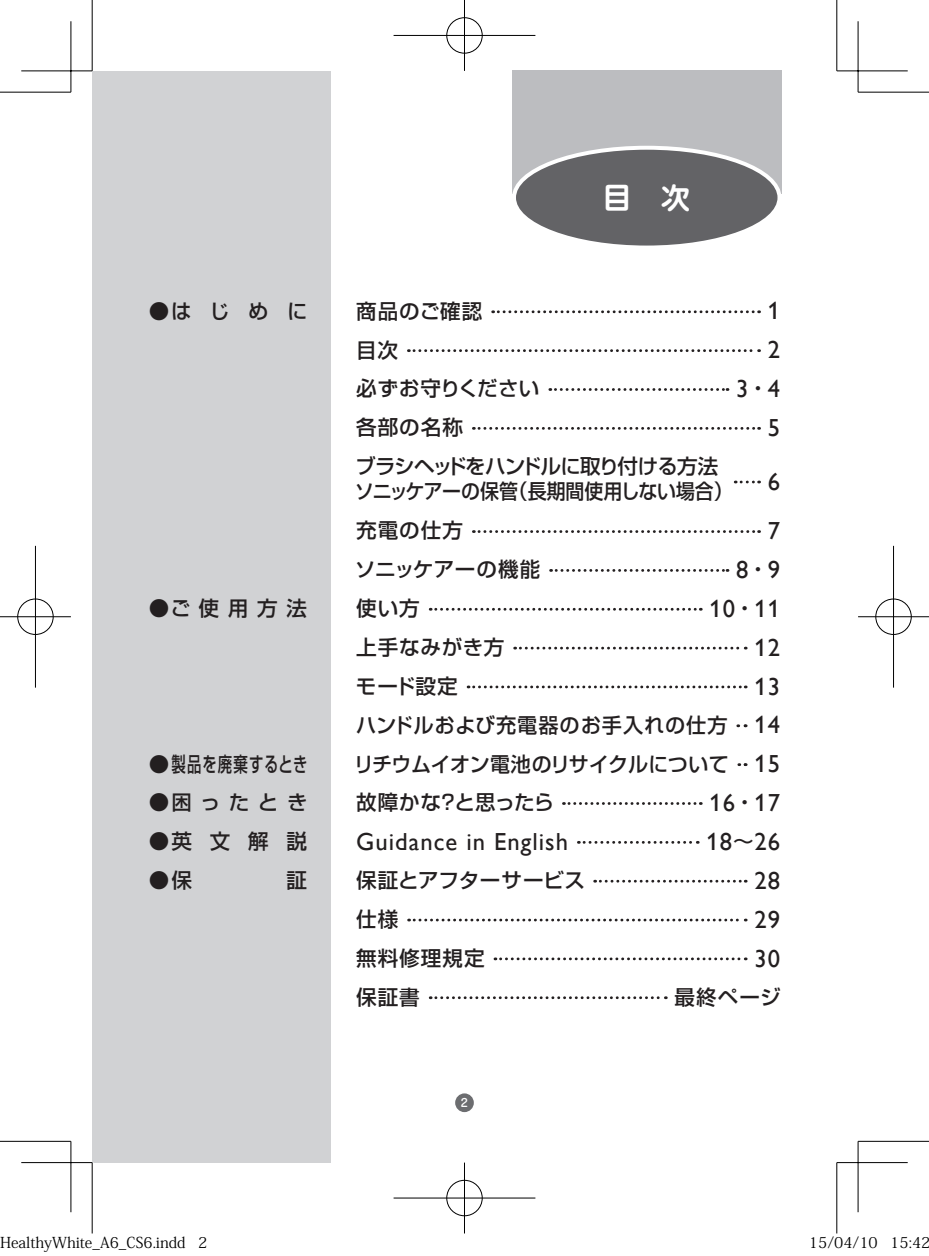
<style>
.page{position:relative;width:929px;height:1256px;background:#fff}
.page>*{position:absolute;margin:0;border:0;box-sizing:border-box;transform-origin:0 0}
.t1{font:700 29.75px "Jun 501 Pro";color:#fff}
.t2{font:24.75px "Gill Sans Alt One WGL";letter-spacing:.04em;color:#231f20}
.t3{font:500 20.5px/38.8px "Shin Go Pro";letter-spacing:.02em;color:#231f20;text-align:justify}
.t4{font:500 20.5px/24.8px "Shin Go Pro";letter-spacing:-.035em;color:#231f20}
.t5{font:500 20.5px "Shin Go Pro";letter-spacing:.065em;color:#231f20}
.t6{font:500 20.5px "Shin Go Pro";letter-spacing:.04em;color:#231f20}
.t7{font:15px "Koz Min Pro";color:#000}
.t8{font:500 11.25px "Jun 34 Pro";color:#fff}
.s1{font-family:"Shin Go Pro";font-weight:500;font-size:20.5px}
.s2{font-family:"Gill Sans Alt One WGL";font-weight:400;font-size:24.75px}
</style>
<div class="page">
<div style="left:455px;top:1093px;width:19px;height:19px;background:#6c6d70;border-radius:50%"></div>
<div style="left:92px;top:71px;width:238px;height:1091px;background:#d1d2d4"></div>
<svg style="left:492px;top:310px;width:267px;height:3px"></svg>
<svg style="left:408px;top:349px;width:351px;height:3px"></svg>
<svg style="left:549px;top:388px;width:179px;height:3px"></svg>
<svg style="left:473px;top:427px;width:286px;height:3px"></svg>
<svg style="left:735px;top:480px;width:24px;height:3px"></svg>
<svg style="left:473px;top:530px;width:286px;height:3px"></svg>
<svg style="left:550px;top:569px;width:178px;height:3px"></svg>
<svg style="left:430px;top:608px;width:271px;height:2px"></svg>
<svg style="left:514px;top:647px;width:232px;height:2px"></svg>
<svg style="left:468px;top:685px;width:278px;height:3px"></svg>
<svg style="left:737px;top:724px;width:9px;height:3px"></svg>
<svg style="left:738px;top:763px;width:8px;height:3px"></svg>
<svg style="left:563px;top:802px;width:138px;height:3px"></svg>
<svg style="left:578px;top:841px;width:120px;height:2px"></svg>
<svg style="left:594px;top:880px;width:152px;height:2px"></svg>
<svg style="left:408px;top:918px;width:338px;height:3px"></svg>
<svg style="left:495px;top:957px;width:251px;height:3px"></svg>
<svg style="left:430px;top:996px;width:236px;height:3px"></svg>
<div style="left:512px;top:71px;width:269px;height:123px;background:#bcbdc0"></div>
<div style="left:514px;top:148px;width:265px;height:99px;background:#636366;border-radius:50%"></div>
<div style="left:512px;top:146px;width:269px;height:103px;border:4px solid #fff;border-radius:50%"></div>
<svg style="left:0;top:91px;width:69px;height:1px"></svg>
<svg style="left:859px;top:91px;width:69px;height:1px"></svg>
<svg style="left:0;top:1140px;width:71px;height:1px"></svg>
<svg style="left:858px;top:1140px;width:70px;height:1px"></svg>
<svg style="left:91px;top:0;width:1px;height:69px"></svg>
<svg style="left:91px;top:1162px;width:3px;height:69px"></svg>
<svg style="left:837px;top:0;width:1px;height:69px"></svg>
<svg style="left:837px;top:1164px;width:1px;height:69px"></svg>
<svg style="left:21px;top:69px;width:71px;height:3px"></svg>
<svg style="left:836px;top:69px;width:71px;height:3px"></svg>
<svg style="left:21px;top:1163px;width:71px;height:1px"></svg>
<svg style="left:837px;top:1163px;width:70px;height:1px"></svg>
<svg style="left:69px;top:21px;width:4px;height:71px"></svg>
<svg style="left:69px;top:1141px;width:4px;height:71px"></svg>
<hr style="left:856px;top:21px;width:3px;height:71px;background:#fff">
<hr style="left:856px;top:1141px;width:3px;height:71px;background:#fff">
<hr style="left:0;top:92px;width:71px;height:1px;background:#000">
<hr style="left:857px;top:92px;width:71px;height:1px;background:#000">
<hr style="left:0;top:1141px;width:71px;height:1px;background:#000">
<hr style="left:857px;top:1141px;width:71px;height:1px;background:#000">
<hr style="left:92px;top:0;width:1px;height:71px;background:#000">
<hr style="left:92px;top:1162px;width:1px;height:71px;background:#000">
<hr style="left:836px;top:0;width:1px;height:71px;background:#000">
<hr style="left:836px;top:1162px;width:1px;height:71px;background:#000">
<hr style="left:21px;top:70px;width:71px;height:1px;background:#000">
<hr style="left:836px;top:70px;width:71px;height:1px;background:#000">
<hr style="left:21px;top:1162px;width:71px;height:1px;background:#000">
<hr style="left:836px;top:1162px;width:71px;height:1px;background:#000">
<hr style="left:70px;top:21px;width:1px;height:71px;background:#000">
<hr style="left:70px;top:1141px;width:1px;height:71px;background:#000">
<hr style="left:857px;top:21px;width:1px;height:71px;background:#000">
<hr style="left:857px;top:1141px;width:1px;height:71px;background:#000">
<div style="left:445px;top:16px;width:39px;height:39px;border:4px solid #fff;border-radius:50%"></div>
<hr style="left:393px;top:34px;width:142px;height:3px;background:#fff">
<hr style="left:462px;top:0;width:4px;height:71px;background:#fff">
<div style="left:446px;top:17px;width:36px;height:37px;border:1px solid #000;border-radius:50%"></div>
<hr style="left:393px;top:35px;width:142px;height:1px;background:#000">
<hr style="left:464px;top:0;width:1px;height:71px;background:#000">
<div style="left:445px;top:1178px;width:39px;height:39px;border:4px solid #fff;border-radius:50%"></div>
<hr style="left:393px;top:1196px;width:142px;height:3px;background:#fff">
<hr style="left:462px;top:1162px;width:4px;height:71px;background:#fff">
<div style="left:446px;top:1180px;width:36px;height:36px;border:1px solid #000;border-radius:50%"></div>
<hr style="left:393px;top:1197px;width:142px;height:1px;background:#000">
<hr style="left:464px;top:1162px;width:1px;height:71px;background:#000">
<div style="left:16px;top:597px;width:39px;height:39px;border:4px solid #fff;border-radius:50%"></div>
<hr style="left:0;top:615px;width:71px;height:3px;background:#fff">
<hr style="left:34px;top:546px;width:3px;height:141px;background:#fff">
<div style="left:17px;top:598px;width:37px;height:37px;border:1px solid #000;border-radius:50%"></div>
<hr style="left:0;top:616px;width:71px;height:1px;background:#000">
<hr style="left:35px;top:546px;width:1px;height:141px;background:#000">
<div style="left:873px;top:597px;width:39px;height:39px;border:4px solid #fff;border-radius:50%"></div>
<hr style="left:857px;top:615px;width:71px;height:3px;background:#fff">
<svg style="left:891px;top:546px;width:4px;height:141px"></svg>
<div style="left:875px;top:598px;width:36px;height:37px;border:1px solid #000;border-radius:50%"></div>
<hr style="left:857px;top:616px;width:71px;height:1px;background:#000">
<hr style="left:892px;top:546px;width:1px;height:141px;background:#000">
<p class="t3" style="left:149px;top:289px;width:160px">●はじめに</p>
<p class="t3" style="left:149px;top:586px;width:159px">●ご使用方法</p>
<p class="t5" style="left:149px;top:747px;width:160px">●製品を廃棄するとき</p>
<p class="t3" style="left:149px;top:780px;width:160px">●困ったとき</p>
<p class="t3" style="left:149px;top:819px;width:159px">●英文解説</p>
<p class="t3" style="left:149px;top:858px;width:45px">●保</p>
<p class="t3" style="left:286px;top:858px;width:22px">証</p>
<h1 class="t1" style="left:602px;top:174px;width:90px">目　次</h1>
<p class="t3" style="left:356px;top:289px;width:128px">商品のご確認</p>
<p class="t2" style="left:767px;top:294px;width:14px">1</p>
<p class="t3" style="left:356px;top:328px;width:44px">目次</p>
<p class="t2" style="left:767px;top:333px;width:14px">2</p>
<p class="t3" style="left:356px;top:367px;width:185px">必ずお守りください</p>
<p class="t2" style="left:736px;top:372px;width:45px">3<span class="s1">・</span>4</p>
<p class="t3" style="left:356px;top:405px;width:108px">各部の名称</p>
<p class="t2" style="left:767px;top:411px;width:14px">5</p>
<p class="t4" style="left:355px;top:451px;width:379px">ブラシヘッドをハンドルに取り付ける方法ソニッケアーの保管（長期間使用しない場合）</p>
<p class="t2" style="left:767px;top:464px;width:14px">6</p>
<p class="t3" style="left:356px;top:509px;width:108px">充電の仕方</p>
<p class="t2" style="left:767px;top:514px;width:14px">7</p>
<p class="t3" style="left:355px;top:547px;width:187px">ソニッケアーの機能</p>
<p class="t2" style="left:736px;top:553px;width:45px">8<span class="s1">・</span>9</p>
<p class="t3" style="left:356px;top:586px;width:65px">使い方</p>
<p class="t2" style="left:709px;top:591px;width:72px">10<span class="s1">・</span>11</p>
<p class="t6" style="left:356px;top:630px;width:150px">上手なみがき方</p>
<p class="t2" style="left:754px;top:630px;width:27px">12</p>
<p class="t3" style="left:356px;top:664px;width:103px">モード設定</p>
<p class="t2" style="left:754px;top:669px;width:27px">13</p>
<p class="t3" style="left:354px;top:703px;width:428px">ハンドルおよび充電器のお手入れの仕方 <span class="s2">14</span>リチウムイオン電池のリサイクルについて <span class="s2">15</span>故障かな？と思ったら</p>
<p class="t2" style="left:709px;top:786px;width:72px">16<span class="s1">・</span>17</p>
<p class="t2" style="left:356px;top:824px;width:213px">Guidance in English</p>
<p class="t2" style="left:706px;top:824px;width:75px">18<span class="s1">～</span>26</p>
<p class="t3" style="left:356px;top:858px;width:230px">保証とアフターサービス</p>
<p class="t2" style="left:754px;top:863px;width:27px">28</p>
<p class="t3" style="left:356px;top:897px;width:44px">仕様</p>
<p class="t2" style="left:754px;top:902px;width:27px">29</p>
<p class="t3" style="left:356px;top:936px;width:130px">無料修理規定</p>
<p class="t2" style="left:754px;top:941px;width:27px">30</p>
<p class="t3" style="left:356px;top:975px;width:65px">保証書</p>
<p class="t3" style="left:674px;top:975px;width:107px">最終ページ</p>
<p class="t8" style="left:461px;top:1094px;width:9px">2</p>
<p class="t7" style="left:0;top:1232px;width:209px">HealthyWhite_A6_CS6.indd 2</p>
<p class="t7" style="left:808px;top:1232px;width:123px">15/04/10 15:42</p>
</div>
